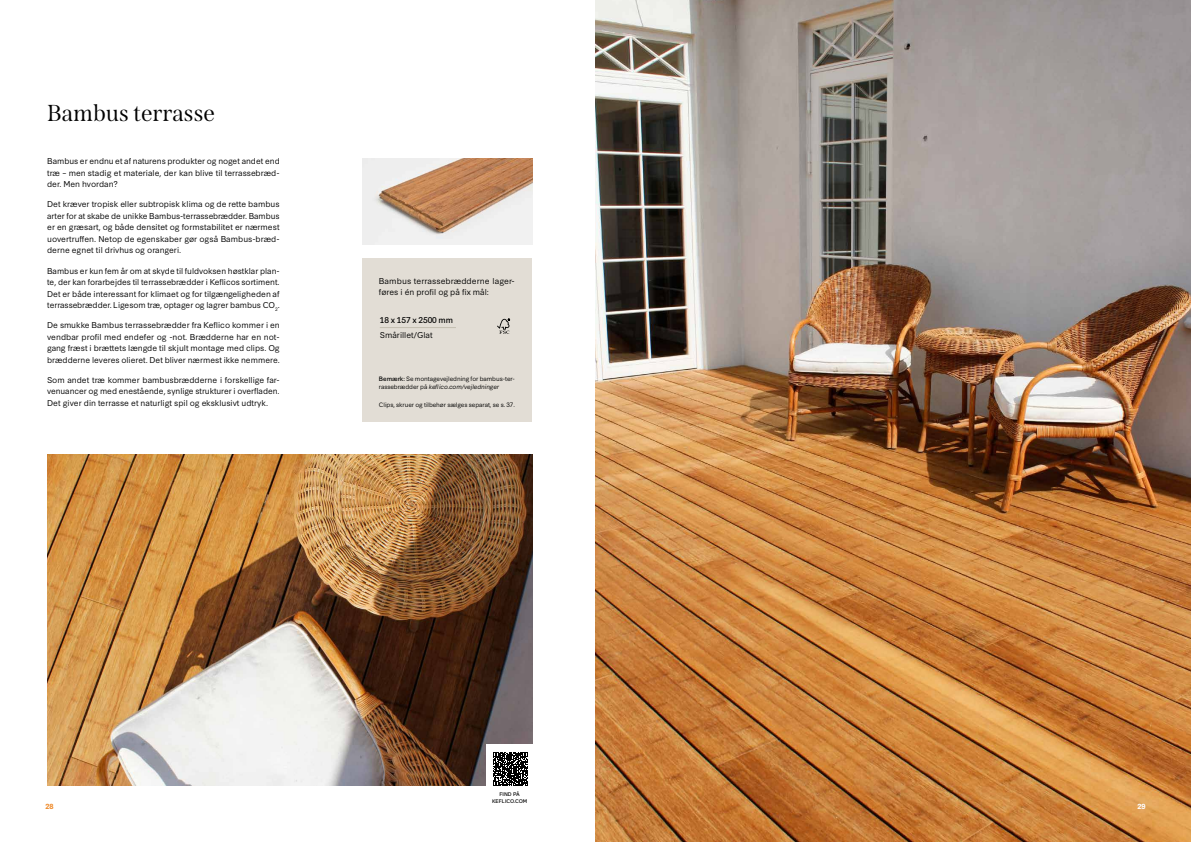
<style>
.page{position:relative;width:1191px;height:842px;background:#fff}
.page>*{position:absolute;margin:0;border:0;box-sizing:border-box;transform-origin:0 0}
.t1{font:23px "Span";color:#000}
.t2{font:8px/11.5px "Synthese";color:#000;text-align:justify}
.t3{font:8px "Synthese";color:#000}
.t4{font:700 7px "Synthese";color:#ef8c2d}
.t5{font:700 7px "Synthese";color:#fff}
.t6{font:6px/8px "Synthese";letter-spacing:-.01em;color:#000}
.t7{font:5px/6.7px "Synthese";letter-spacing:-.01em;color:#000;text-align:center}
.s1{font-style:inherit}
.s2{font-style:italic}
</style>
<div class="page">
<img style="left:595px;top:0;width:596px;height:842px">
<div style="left:362px;top:259px;width:170px;height:163px;background:#e2ddd5"></div>
<img style="left:47px;top:454px;width:485px;height:331px">
<img style="left:362px;top:158px;width:170px;height:86px">
<hr style="left:380px;top:327px;width:76px;height:1px;background:#c3beb1">
<svg style="left:497px;top:319px;width:13px;height:15px"></svg>
<div style="left:486px;top:744px;width:44px;height:65px;background:#fff"></div>
<div style="left:490px;top:744px;width:42px;height:43px;background:#fff"></div>
<svg style="left:493px;top:752px;width:35px;height:34px"></svg>
<h1 class="t1" style="left:47px;top:99px;width:169px">Bambus terrasse</h1>
<p class="t2" style="left:47px;top:155px;width:234px">Bambus er endnu et af naturens produkter og noget andet end træ – men stadig et materiale, der kan blive til terrassebræd&shy;der. Men hvordan?</p>
<p class="t2" style="left:47px;top:198px;width:234px">Det kræver tropisk eller subtropisk klima og de rette bambus arter for at skabe de unikke Bambus-terrassebrædder. Bambus er en græsart, og både densitet og formstabilitet er nærmest uovertruffen. Netop de egenskaber gør også Bambus-bræd&shy;derne egnet til drivhus og orangeri.</p>
<p class="t2" style="left:47px;top:264px;width:234px">Bambus er kun fem år om at skyde til fuldvoksen høstklar plan&shy;te, der kan forarbejdes til terrassebrædder i Keflicos sortiment.<br>Det er både interessant for klimaet og for tilgængeligheden af terrassebrædder. Ligesom træ, optager og lagrer bambus CO<sub>2</sub>.</p>
<p class="t2" style="left:47px;top:319px;width:234px">De smukke Bambus terrassebrædder fra Keflico kommer i en vendbar profil med endefer og -not. Brædderne har en not&shy;gang fræst i brættets længde til skjult montage med clips. Og brædderne leveres olieret. Det bliver nærmest ikke nemmere.</p>
<p class="t2" style="left:47px;top:373px;width:234px">Som andet træ kommer bambusbrædderne i forskellige far&shy;venuancer og med enestående, synlige strukturer i overfladen.<br>Det giver din terrasse et naturligt spil og eksklusivt udtryk.</p>
<p class="t2" style="left:379px;top:274px;width:137px">Bambus terrassebrædderne lager&shy;føres i én profil og på fix mål:</p>
<p class="t3" style="left:380px;top:314px;width:75px">18 x 157 x 2500 mm</p>
<p class="t2" style="left:380px;top:329px;width:54px">Smårillet/Glat</p>
<p class="t6" style="left:379px;top:374px;width:137px"><span class="s1">Bemærk:</span> Se montagevejledning for bambus-ter&shy;rassebrædder på <span class="s2">keflico.com/vejledninger</span></p>
<p class="t6" style="left:379px;top:400px;width:137px">Clips, skruer og tilbehør sælges separat, se s. 37.</p>
<p class="t7" style="left:492px;top:790px;width:37px">FIND PÅ<br>KEFLICO.COM</p>
<p class="t4" style="left:45px;top:801px;width:10px">28</p>
<p class="t5" style="left:1137px;top:801px;width:10px">29</p>
</div>
